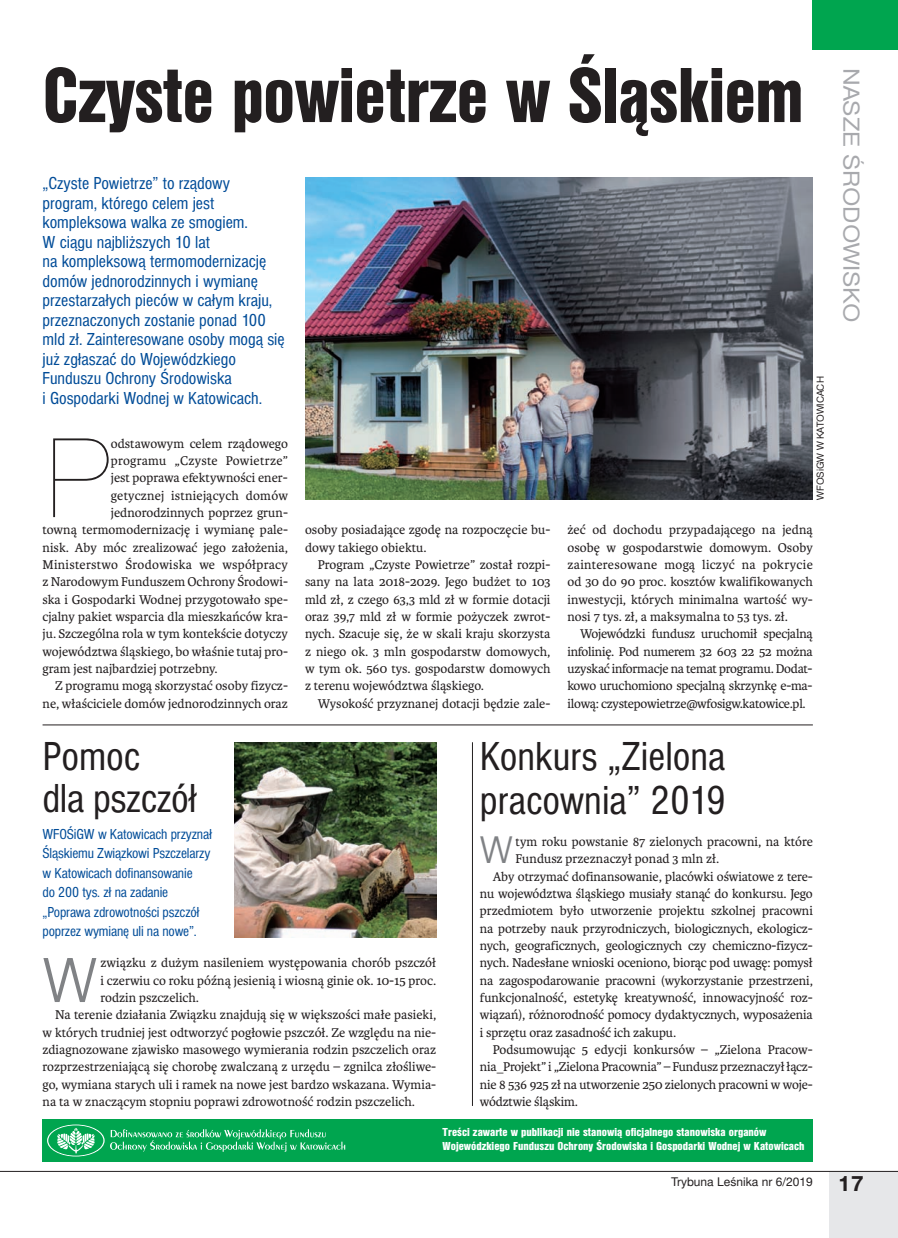
<style>
.page{position:relative;width:898px;height:1238px;background:#fff}
.page>*{position:absolute;margin:0;border:0;box-sizing:border-box;transform-origin:0 0}
.t1{font:200 117.9px "Nimbus Sans DCE";color:#231f20}
.t2{font:900 condensed 81px "Nimbus Sans DCE";letter-spacing:-.005em;color:#231f20}
.t3{font:300 66px "Nimbus Sans DCE";color:#808285}
.t4{font:condensed 42px/42px "Nimbus Sans DCE";color:#231f20}
.t5{font:300 39.9px "Nimbus Sans DCE";color:#808285}
.t6{font:24px "Nimbus Sans DCE";color:#a8a9ad;scale:1.1 1}
.t7{font:condensed 18px/19.5px "Nimbus Sans DCE";color:#014c98}
.t8{font:condensed 15px/19.5px "Nimbus Sans DCE";letter-spacing:-.01em;color:#014c98}
.t9{font:13.5px/17.2px "Karmina";letter-spacing:-.005em;color:#231f20;text-align:justify}
.t10{font:13.5px "Karmina";letter-spacing:.02em;color:#231f20}
.t11{font:13.5px "Karmina";letter-spacing:.015em;color:#231f20}
.t12{font:900 condensed 12px/13.5px "Nimbus Sans DCE";color:#fff;scale:1.12 1}
.t13{font:12px "Switzer TTEFN";color:#231f20}
.t14{font:10.5px "Nimbus Sans DCE";color:#231f20}
.s1{font-weight:700;font-size:21px}
</style>
<div class="page">
<div style="left:829px;top:1171px;width:68px;height:66px;background:#e6e7e9"></div>
<hr style="left:0;top:1171px;width:897px;height:1px;background:#231f20">
<div style="left:812px;top:0;width:85px;height:50px;background:#00a54f"></div>
<div style="left:43px;top:1118px;width:769px;height:43px;background:#00a54f"></div>
<svg style="left:47px;top:1124px;width:298px;height:32px"></svg>
<img style="left:305px;top:177px;width:507px;height:323px">
<img style="left:234px;top:742px;width:202px;height:195px">
<hr style="left:43px;top:724px;width:769px;height:1px;background:#231f20">
<hr style="left:472px;top:742px;width:1px;height:363px;background:#231f20">
<h2 class="t2" style="left:43px;top:68px;width:762px">Czyste powietrze w Śląskiem</h2>
<p class="t7" style="left:43px;top:175px;width:243px">„Czyste Powietrze” to rządowy program, którego celem jest kompleksowa walka ze smogiem.<br>W ciągu najbliższych 10 lat<br>na kompleksową termomodernizację domów jednorodzinnych i wymianę przestarzałych pieców w całym kraju, przeznaczonych zostanie ponad 100 mld zł. Zainteresowane osoby mogą się już zgłaszać do Wojewódzkiego<br>Funduszu Ochrony Środowiska<br>i Gospodarki Wodnej w Katowicach.</p>
<h1 class="t1" style="left:43px;top:438px;width:70px">P</h1>
<p class="t9" style="left:111px;top:436px;width:178px">od sta wo wym ce lem rzą do we go</p>
<p class="t10" style="left:111px;top:456px;width:178px">pro gra mu „Czy ste Po wie trze”</p>
<p class="t9" style="left:111px;top:470px;width:178px">jest po pra wa efek tyw no ści ener -</p>
<p class="t11" style="left:111px;top:490px;width:178px">ge tycz nej ist nie ją cych do mów</p>
<p class="t9" style="left:111px;top:505px;width:178px">jed no ro dzin nych po przez grun -</p>
<p class="t9" style="left:43px;top:522px;width:247px">tow ną ter mo mo der ni za cję i wy mia nę pa le -</p>
<p class="t9" style="left:43px;top:540px;width:247px">nisk. Aby móc zre ali zo wać je go za ło że nia,</p>
<p class="t10" style="left:43px;top:559px;width:247px">Mi ni ster stwo Śro do wi ska we współ pra cy</p>
<p class="t9" style="left:43px;top:574px;width:247px">z Na ro do wym Fun du szem Ochro ny Śro do wi -</p>
<p class="t9" style="left:43px;top:591px;width:247px">ska i Go spo dar ki Wod nej przy go to wa ło spe -</p>
<p class="t9" style="left:43px;top:609px;width:247px">cjal ny pa kiet wspar cia dla miesz kań ców kra -</p>
<p class="t9" style="left:43px;top:626px;width:247px">ju. Szcze gól na ro la w tym kon tek ście do ty czy</p>
<p class="t9" style="left:43px;top:643px;width:247px">wo je wódz twa ślą skie go, bo wła śnie tu taj pro -</p>
<p class="t9" style="left:43px;top:661px;width:176px">gram jest naj bar dziej po trzeb ny.</p>
<p class="t9" style="left:55px;top:678px;width:234px">Z pro gra mu mo gą sko rzy stać oso by fi zycz -</p>
<p class="t9" style="left:43px;top:695px;width:247px">ne, wła ści cie le do mów jed no ro dzin nych oraz</p>
<p class="t9" style="left:305px;top:522px;width:247px">oso by po sia da ją ce zgo dę na roz po czę cie bu - do wy ta kie go obiektu.</p>
<p class="t9" style="left:305px;top:557px;width:247px;text-indent:13px">Pro gram „Czy ste Po wie trze” zo stał roz pi - sa ny na la ta 2018-2029. Je go bu dżet to 103 mld zł, z cze go 63,3 mld zł w for mie do ta cji oraz 39,7 mld zł w for mie po ży czek zwrot - nych. Sza cu je się, że w ska li kra ju sko rzy sta z nie go ok. 3 mln go spo darstw do mo wych, w tym ok. 560 tys. go spo darstw do mo wych z te re nu wo je wódz twa ślą skie go.</p>
<p class="t9" style="left:317px;top:695px;width:234px">Wy so kość przy zna nej do ta cji bę dzie za le -</p>
<p class="t14" style="left:816px;top:500px;width:125px;rotate:-90deg">WFOSiGW W KATOWICACH</p>
<p class="t9" style="left:567px;top:522px;width:247px">żeć od do cho du przy pa da ją ce go na jed ną oso bę w go spo dar stwie do mo wym. Oso by za in te re so wa ne mo gą li czyć na po kry cie od 30 do 90 proc. kosz tów kwa li fi ko wa nych in we sty cji, któ rych mi ni mal na war tość wy - no si 7 tys. zł, a mak sy mal na to 53 tys. zł.</p>
<p class="t9" style="left:567px;top:626px;width:247px;text-indent:13px">Wo je wódz ki fun dusz uru cho mił spe cjal ną in fo li nię. Pod nu me rem 32 603 22 52 moż na uzy skać in for ma cje na te mat pro gra mu. Do dat - ko wo uru cho mio no spe cjal ną skrzyn kę e -ma - ilo wą: czy ste po wie trze@wfo sigw.ka to wi ce.pl.</p>
<h3 class="t4" style="left:43px;top:738px;width:156px">Pomoc<br>dla pszczół</h3>
<h3 class="t4" style="left:480px;top:738px;width:247px;line-height:43.5px">Konkurs „Zielona pracownia” 2019</h3>
<p class="t8" style="left:43px;top:825px;width:171px">WFOŚiGW w Katowicach przyznał<br>Śląskiemu Związkowi Pszczelarzy w Katowicach dofinansowanie<br>do 200 tys. zł na zadanie „Poprawa zdrowotności pszczół poprzez wymianę uli na nowe”.</p>
<h3 class="t3" style="left:43px;top:958px;width:56px">W</h3>
<p class="t9" style="left:100px;top:955px;width:337px">związ ku z du żym na si le niem wy stę po wa nia cho rób pszczół</p>
<h3 class="t5" style="left:480px;top:836px;width:35px">W</h3>
<p class="t9" style="left:515px;top:834px;width:298px">tym ro ku po wsta nie 87 zie lo nych pra cow ni, na któ re</p>
<p class="t9" style="left:515px;top:851px;width:205px">Fun dusz prze zna czył po nad 3 mln zł.</p>
<p class="t9" style="left:492px;top:868px;width:321px">Aby otrzy mać do fi nan so wa nie, pla ców ki oświa to we z te re -</p>
<p class="t9" style="left:480px;top:886px;width:334px">nu wo je wódz twa ślą skie go mu sia ły sta nąć do kon kur su. Je go</p>
<p class="t9" style="left:480px;top:903px;width:334px">przed mio tem by ło utwo rze nie pro jek tu szkol nej pra cow ni</p>
<p class="t9" style="left:480px;top:920px;width:334px">na po trze by na uk przy rod ni czych, bio lo gicz nych, eko lo gicz -</p>
<p class="t9" style="left:480px;top:938px;width:334px">nych, geo gra ficz nych, geo lo gicz nych czy che micz no -fi zycz -</p>
<p class="t9" style="left:480px;top:955px;width:334px">nych. Na de sła ne wnio ski oce nio no, bio rąc pod uwa gę: po mysł</p>
<p class="t9" style="left:480px;top:972px;width:334px">na za go spo da ro wa nie pra cow ni (wy ko rzy sta nie prze strze ni,</p>
<p class="t9" style="left:480px;top:990px;width:334px">funk cjo nal ność, es te ty kę kre atyw ność, in no wa cyj ność roz -</p>
<p class="t9" style="left:480px;top:1007px;width:334px">wią zań), róż no rod ność po mo cy dy dak tycz nych, wy po sa że nia</p>
<p class="t9" style="left:480px;top:1024px;width:197px">i sprzę tu oraz za sad ność ich za ku pu.</p>
<p class="t9" style="left:492px;top:1042px;width:321px">Pod su mo wu jąc 5 edy cji kon kur sów – „Zie lo na Pra cow -</p>
<p class="t9" style="left:480px;top:1059px;width:334px">nia_Pro jekt” i „Zie lo na Pra cow nia” – Fun dusz prze zna czył łącz -</p>
<p class="t9" style="left:480px;top:1076px;width:334px">nie 8 536 925 zł na utwo rze nie 250 zie lo nych pra cow ni w wo je -</p>
<p class="t9" style="left:480px;top:1093px;width:99px">wódz twie ślą skim.</p>
<p class="t9" style="left:100px;top:972px;width:337px">i czer wiu co ro ku póź ną je sie nią i wio sną gi nie ok. 10-15 proc.</p>
<p class="t9" style="left:100px;top:990px;width:100px">ro dzin pszcze lich.</p>
<p class="t9" style="left:55px;top:1007px;width:382px">Na te re nie dzia ła nia Związ ku znaj du ją się w więk szo ści ma łe pa sie ki,</p>
<p class="t9" style="left:43px;top:1024px;width:395px">w któ rych trud niej jest od two rzyć po gło wie pszczół. Ze wzglę du na nie -</p>
<p class="t9" style="left:43px;top:1042px;width:395px">zdia gno zo wa ne zja wi sko ma so we go wy mie ra nia ro dzin pszcze lich oraz</p>
<p class="t9" style="left:43px;top:1059px;width:395px">roz prze strze nia ją cą się cho ro bę zwal cza ną z urzę du – zgnil ca zło śli we -</p>
<p class="t9" style="left:43px;top:1076px;width:395px">go, wy mia na sta rych uli i ra mek na no we jest bar dzo wska za na. Wy mia -</p>
<p class="t9" style="left:43px;top:1093px;width:374px">na ta w zna czą cym stop niu po pra wi zdro wot ność ro dzin pszcze lich.</p>
<p class="t12" style="left:442px;top:1126px;width:324px">Treści zawarte w publikacji nie stanowią oficjalnego stanowiska organów<br>Wojewódzkiego Funduszu Ochrony Środowiska i Gospodarki Wodnej w Katowicach</p>
<h3 class="t6" style="left:859px;top:68px;width:232px;rotate:90deg">NASZE ŚRODOWISKO</h3>
<p class="t13" style="left:670px;top:1174px;width:194px">Trybuna Leśnika nr 6/2019 <span class="s1">17</span></p>
</div>
